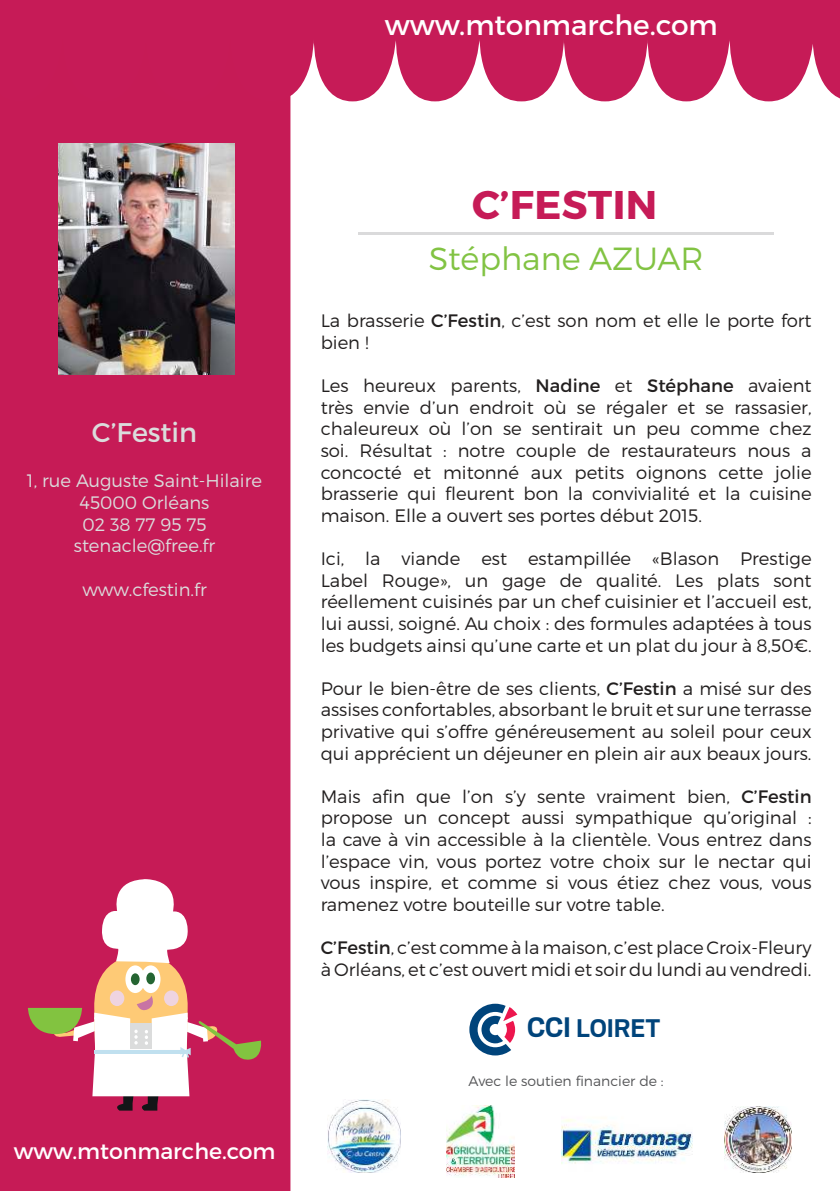
<style>
.page{position:relative;width:840px;height:1191px;background:#fff}
.page>*{position:absolute;margin:0;border:0;box-sizing:border-box;transform-origin:0 0}
.t1{font:700 40px "Montserrat";letter-spacing:.01em;color:#c61b57}
.t2{font:300 32px "Montserrat";color:#82c343}
.t3{font:700 28.4px "Scout";letter-spacing:-.005em;color:#00447b}
.t4{font:28px "Montserrat";color:#fff}
.t5{font:27px "Montserrat";color:#dbdcdc}
.t6{font:22px "Montserrat";color:#fff}
.t7{font:300 18px/21.6px "Montserrat";color:#221f1f;text-align:justify}
.t8{font:300 18px/21.6px "Montserrat";color:#dbdcdc;text-align:center}
.t9{font:300 14px "Montserrat";color:#555658}
.s1{font-weight:400}
.s2{font-size:31.4px}
</style>
<div class="page">
<div style="left:0;top:101px;width:290px;height:1090px;background:#c61b56"></div>
<svg style="left:28px;top:879px;width:235px;height:231px"></svg>
<img style="left:58px;top:143px;width:176px;height:232px">
<hr style="left:358px;top:232px;width:415px;height:3px;background:#dadadb">
<svg style="left:0;top:0;width:839px;height:101px;background:#cb2f65"></svg>
<img style="left:446px;top:1105px;width:68px;height:72px">
<img style="left:724px;top:1106px;width:67px;height:66px">
<img style="left:327px;top:1099px;width:73px;height:73px">
<svg style="left:469px;top:1003px;width:48px;height:52px"></svg>
<img style="left:561px;top:1119px;width:131px;height:45px">
<h3 class="t4" style="left:384px;top:13px;width:334px">www.mtonmarche.com</h3>
<h3 class="t5" style="left:92px;top:421px;width:107px">C’Festin</h3>
<p class="t8" style="left:27px;top:472px;width:236px">1, rue Auguste Saint-Hilaire<br>45000 Orléans<br>02 38 77 95 75 stenacle@free.fr</p>
<p class="t8" style="left:82px;top:580px;width:126px">www.cfestin.fr</p>
<p class="t6" style="left:14px;top:1142px;width:263px">www.mtonmarche.com</p>
<h1 class="t1" style="left:471px;top:182px;width:187px">C’FESTIN</h1>
<h2 class="t2" style="left:428px;top:246px;width:276px">Stéphane AZUAR</h2>
<p class="t7" style="left:320px;top:311px;width:492px">La brasserie <span class="s1">C’Festin</span>, c’est son nom et elle le porte fort bien !</p>
<p class="t7" style="left:320px;top:376px;width:492px">Les heureux parents, <span class="s1">Nadine</span> et <span class="s1">Stéphane</span> avaient très envie d’un endroit où se régaler et se rassasier, chaleureux où l’on se sentirait un peu comme chez soi. Résultat : notre couple de restaurateurs nous a concocté et mitonné aux petits oignons cette jolie brasserie qui fleurent bon la convivialité et la cuisine maison. Elle a ouvert ses portes début 2015.</p>
<p class="t7" style="left:320px;top:549px;width:492px">Ici, la viande est estampillée «Blason Prestige Label Rouge», un gage de qualité. Les plats sont réellement cuisinés par un chef cuisinier et l’accueil est, lui aussi, soigné. Au choix : des formules adaptées à tous les budgets ainsi qu’une carte et un plat du jour à 8,50€.</p>
<p class="t7" style="left:320px;top:679px;width:492px">Pour le bien-être de ses clients, <span class="s1">C’Festin</span> a misé sur des assises confortables, absorbant le bruit et sur une terrasse privative qui s’offre généreusement au soleil pour ceux qui apprécient un déjeuner en plein air aux beaux jours.</p>
<p class="t7" style="left:320px;top:787px;width:492px">Mais afin que l’on s’y sente vraiment bien, <span class="s1">C’Festin </span>propose un concept aussi sympathique qu’original : la cave à vin accessible à la clientèle. Vous entrez dans l’espace vin, vous portez votre choix sur le nectar qui vous inspire, et comme si vous étiez chez vous, vous ramenez votre bouteille sur votre table.</p>
<p class="t7" style="left:320px;top:938px;width:492px"><span class="s1">C’Festin</span>, c’est comme à la maison, c’est place Croix-Fleury à Orléans, et c’est ouvert midi et soir du lundi au vendredi.</p>
<h3 class="t3" style="left:527px;top:1010px;width:134px"><span class="s2">CCI</span> LOIRET</h3>
<p class="t9" style="left:468px;top:1075px;width:196px">Avec le soutien financier de :</p>
</div>
